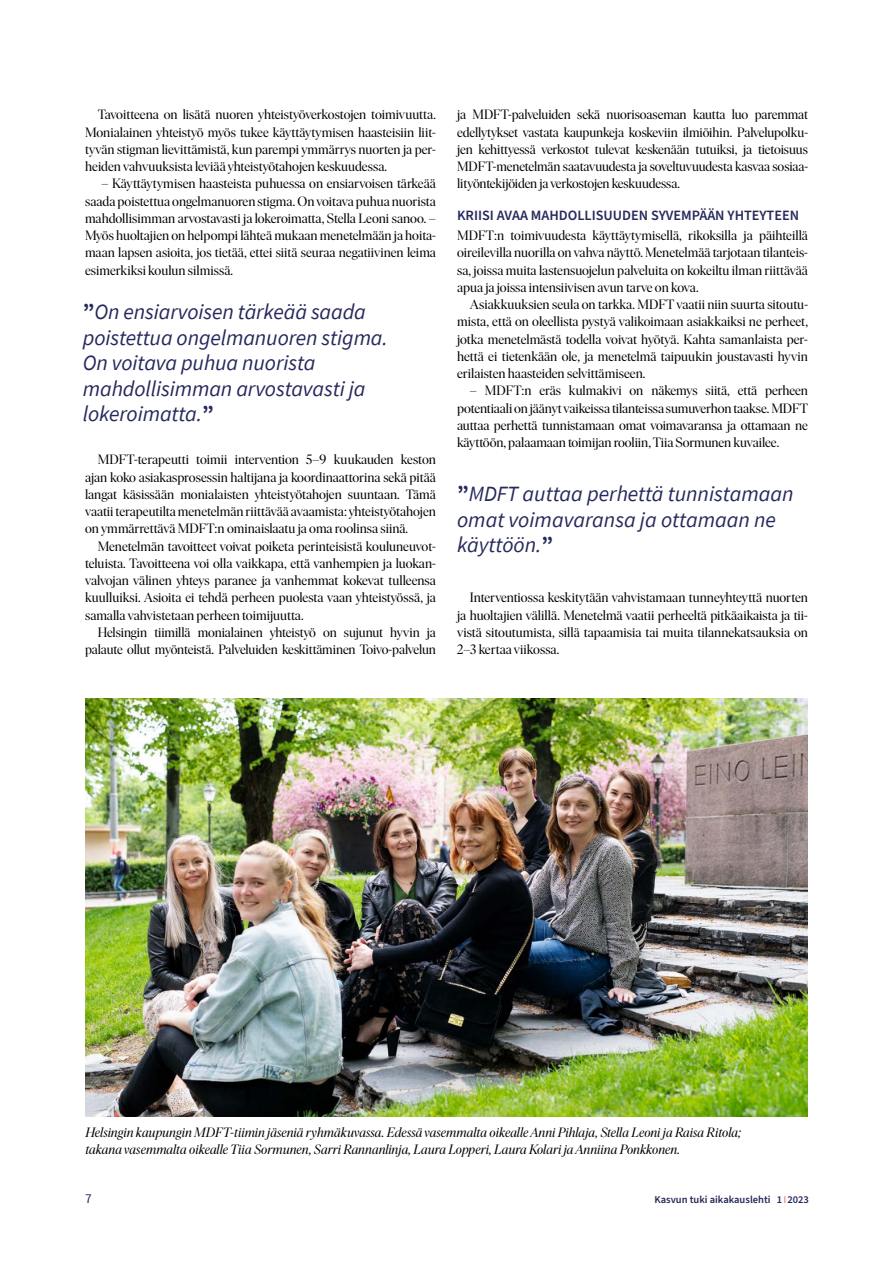
<style>
.page{position:relative;width:893px;height:1263px;background:#fff}
.page>*{position:absolute;margin:0;border:0;box-sizing:border-box;transform-origin:0 0}
.t1{font:italic 21.75px/25.5px "Source Sans Pro";letter-spacing:-.005em;color:#26295c}
.t2{font:600 14.25px "Source Sans Pro";color:#26295c}
.t3{font:13.5px/17.2px "Ivar Display";color:#000;text-align:justify}
.t4{font:italic 13.5px/17.2px "Ivar Display";letter-spacing:.005em;color:#000}
.t5{font:13.5px "Source Sans Pro";color:#26295c}
.t6{font:600 10.5px "Source Sans Pro";color:#26295c}
.s1{font-weight:700;font-style:normal}
.s2{color:#f18e8d}
</style>
<div class="page">
<img style="left:85px;top:698px;width:723px;height:419px">
<p class="t3" style="left:85px;top:106px;width:352px;text-indent:13px">Tavoitteena on lisätä nuoren yhteistyöverkostojen toimivuutta.<br>Monialainen yhteistyö myös tukee käyttäytymisen haasteisiin liit&shy;tyvän stigman lievittämistä, kun parempi ymmärrys nuorten ja per&shy;heiden vahvuuksista leviää yhteistyötahojen keskuudessa.</p>
<p class="t3" style="left:85px;top:175px;width:352px;text-indent:16px">– Käyttäytymisen haasteista puhuessa on ensiarvoisen tärkeää saada poistettua ongelmanuoren stigma. On voitava puhua nuorista mahdollisimman arvostavasti ja lokeroimatta, Stella Leoni sanoo. – Myös huoltajien on helpompi lähteä mukaan menetelmään ja hoita&shy;maan lapsen asioita, jos tietää, ettei siitä seuraa negatiivinen leima esimerkiksi koulun silmissä.</p>
<h1 class="t1" style="left:83px;top:299px;width:306px"><span class="s1">”</span>On ensiarvoisen tärkeää saada poistettua ongelmanuoren stigma.<br>On voitava puhua nuorista mahdollisimman arvostavasti ja lokeroimatta.<span class="s1">”</span></h1>
<p class="t3" style="left:85px;top:451px;width:352px;text-indent:13px">MDFT-terapeutti toimii intervention 5–9 kuukauden keston ajan koko asiakasprosessin haltijana ja koordinaattorina sekä pitää langat käsissään monialaisten yhteistyötahojen suuntaan. Tämä vaatii terapeutilta menetelmän riittävää avaamista: yhteistyötahojen on ymmärrettävä MDFT:n ominaislaatu ja oma roolinsa siinä.</p>
<p class="t3" style="left:85px;top:538px;width:352px;text-indent:13px">Menetelmän tavoitteet voivat poiketa perinteisistä kouluneuvot&shy;teluista. Tavoitteena voi olla vaikkapa, että vanhempien ja luokan&shy;valvojan välinen yhteys paranee ja vanhemmat kokevat tulleensa kuulluiksi. Asioita ei tehdä perheen puolesta vaan yhteistyössä, ja samalla vahvistetaan perheen toimijuutta.</p>
<p class="t3" style="left:85px;top:624px;width:352px;text-align:right">Helsingin tiimillä monialainen yhteistyö on sujunut hyvin ja palaute ollut myönteistä. Palveluiden keskittäminen Toivo-palvelun</p>
<p class="t3" style="left:457px;top:106px;width:352px">ja MDFT-palveluiden sekä nuorisoaseman kautta luo paremmat edellytykset vastata kaupunkeja koskeviin ilmiöihin. Palvelupolku&shy;jen kehittyessä verkostot tulevat keskenään tutuiksi, ja tietoisuus MDFT-menetelmän saatavuudesta ja soveltuvuudesta kasvaa sosiaa&shy;lityöntekijöiden ja verkostojen keskuudessa.</p>
<p class="t2" style="left:457px;top:206px;width:343px">KRIISI AVAA MAHDOLLISUUDEN SYVEMPÄÄN YHTEYTEEN</p>
<p class="t3" style="left:457px;top:227px;width:352px">MDFT:n toimivuudesta käyttäytymisellä, rikoksilla ja päihteillä oireilevilla nuorilla on vahva näyttö. Menetelmää tarjotaan tilanteis&shy;sa, joissa muita lastensuojelun palveluita on kokeiltu ilman riittävää apua ja joissa intensiivisen avun tarve on kova.</p>
<p class="t3" style="left:457px;top:296px;width:352px;text-indent:13px">Asiakkuuksien seula on tarkka. MDFT vaatii niin suurta sitoutu&shy;mista, että on oleellista pystyä valikoimaan asiakkaiksi ne perheet, jotka menetelmästä todella voivat hyötyä. Kahta samanlaista per&shy;hettä ei tietenkään ole, ja menetelmä taipuukin joustavasti hyvin erilaisten haasteiden selvittämiseen.</p>
<p class="t3" style="left:457px;top:382px;width:353px;text-indent:13px">– MDFT:n eräs kulmakivi on näkemys siitä, että perheen potentiaali on jäänyt vaikeissa tilanteissa sumuverhon taakse. MDFT auttaa perhettä tunnistamaan omat voimavaransa ja ottamaan ne käyttöön, palaamaan toimijan rooliin, Tiia Sormunen kuvailee.</p>
<h1 class="t1" style="left:457px;top:481px;width:338px"><span class="s1">”</span>MDFT auttaa perhettä tunnistamaan omat voimavaransa ja ottamaan ne käyttöön.<span class="s1">”</span></h1>
<p class="t3" style="left:457px;top:589px;width:352px;text-indent:13px">Interventiossa keskitytään vahvistamaan tunneyhteyttä nuorten ja huoltajien välillä. Menetelmä vaatii perheeltä pitkäaikaista ja tii&shy;vistä sitoutumista, sillä tapaamisia tai muita tilannekatsauksia on 2–3 kertaa viikossa.</p>
<p class="t4" style="left:85px;top:1124px;width:657px">Helsingin kaupungin MDFT-tiimin jäseniä ryhmäkuvassa. Edessä vasemmalta oikealle Anni Pihlaja, Stella Leoni ja Raisa Ritola; takana vasemmalta oikealle Tiia Sormunen, Sarri Rannanlinja, Laura Lopperi, Laura Kolari ja Anniina Ponkkonen.</p>
<p class="t5" style="left:85px;top:1190px;width:8px">7</p>
<p class="t6" style="left:654px;top:1193px;width:156px">Kasvun tuki aikakauslehti 1 <span class="s2">I</span> 2023</p>
</div>
